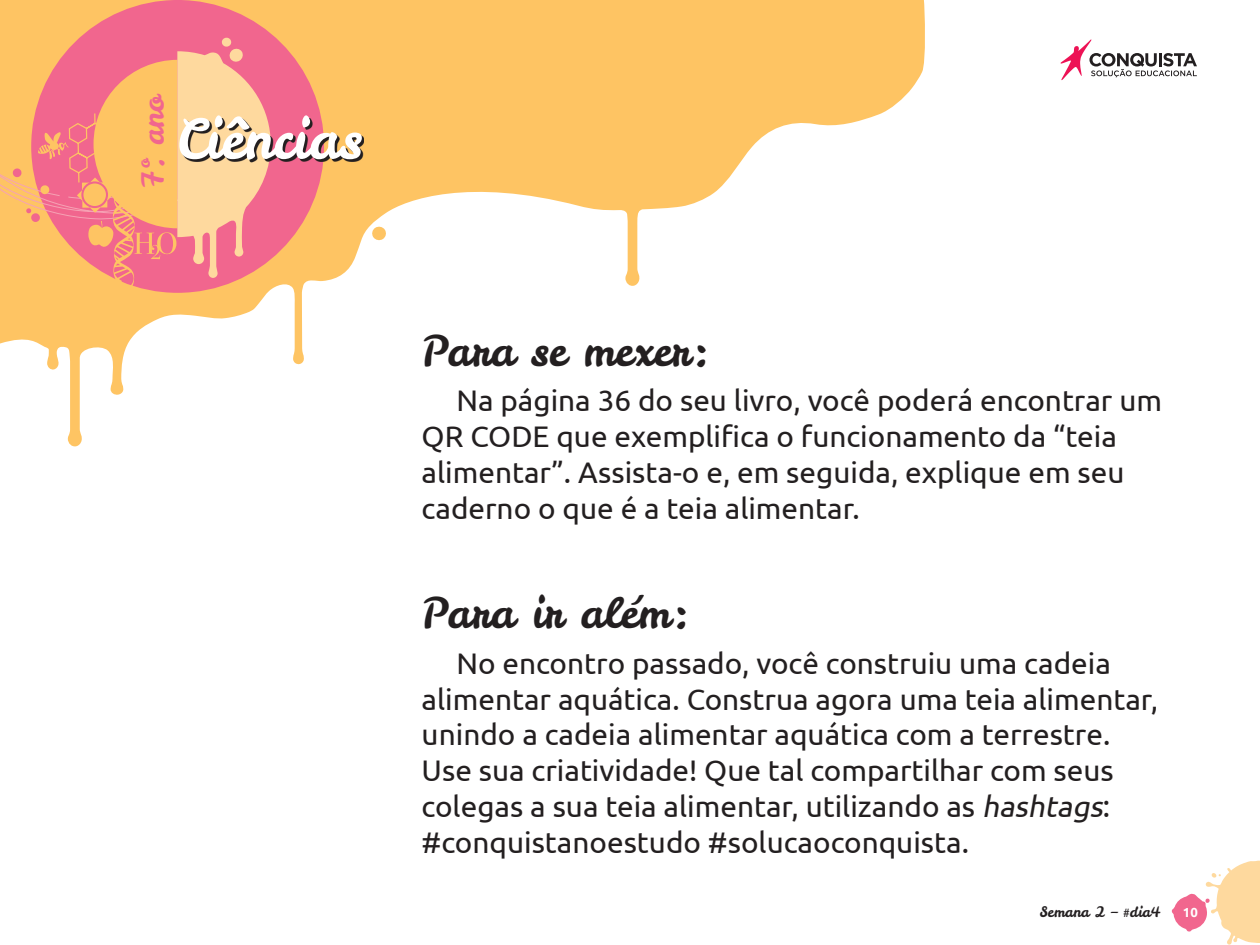
<style>
.page{position:relative;width:1260px;height:945px;background:#fff}
.page>*{position:absolute;margin:0;border:0;box-sizing:border-box;transform-origin:0 0}
.t1{font:54.25px "Leckerli One";color:#fff}
.t2{font:42px "Leckerli One";color:#231f20}
.t3{font:29.75px/35.7px "Ubuntu";color:#231f20}
.t4{font:29.4px "Leckerli One";color:#f1668e}
.t5{font:14.35px "Leckerli One";color:#231f20}
.t6{font:700 13.12px "Ubuntu";color:#fff}
.s1{font-style:italic}
</style>
<div class="page">
<svg style="left:0;top:0;width:925px;height:447px"></svg>
<div style="left:31px;top:0;width:293px;height:293px;background:#f1668e;border-radius:50%"></div>
<svg style="left:1172px;top:861px;width:88px;height:84px"></svg>
<svg style="left:1061px;top:39px;width:136px;height:41px"></svg>
<svg style="left:0;top:37px;width:271px;height:255px"></svg>
<svg style="left:182px;top:118px;width:182px;height:44px"></svg>
<p class="t4" style="left:133px;top:188px;width:95px;rotate:-90deg">7º. ano</p>
<h1 class="t1" style="left:176px;top:103px;width:188px">Ciências</h1>
<h2 class="t2" style="left:422px;top:322px;width:290px">Para se mexer:</h2>
<p class="t3" style="left:422px;top:382px;width:742px;text-indent:35px">Na página 36 do seu livro, você poderá encontrar um QR CODE que exemplifica o funcionamento da “teia alimentar”. Assista-o e, em seguida, explique em seu caderno o que é a teia alimentar.</p>
<h2 class="t2" style="left:422px;top:585px;width:270px">Para ir além:</h2>
<p class="t3" style="left:422px;top:645px;width:738px;text-indent:35px">No encontro passado, você construiu uma cadeia alimentar aquática. Construa agora uma teia alimentar, unindo a cadeia alimentar aquática com a terrestre.<br>Use sua criatividade! Que tal compartilhar com seus colegas a sua teia alimentar, utilizando as <span class="s1">hashtags</span>: #conquistanoestudo #solucaoconquista.</p>
<p class="t5" style="left:1040px;top:903px;width:123px">Semana 2 – #dia4</p>
<p class="t6" style="left:1183px;top:905px;width:16px">10</p>
</div>
